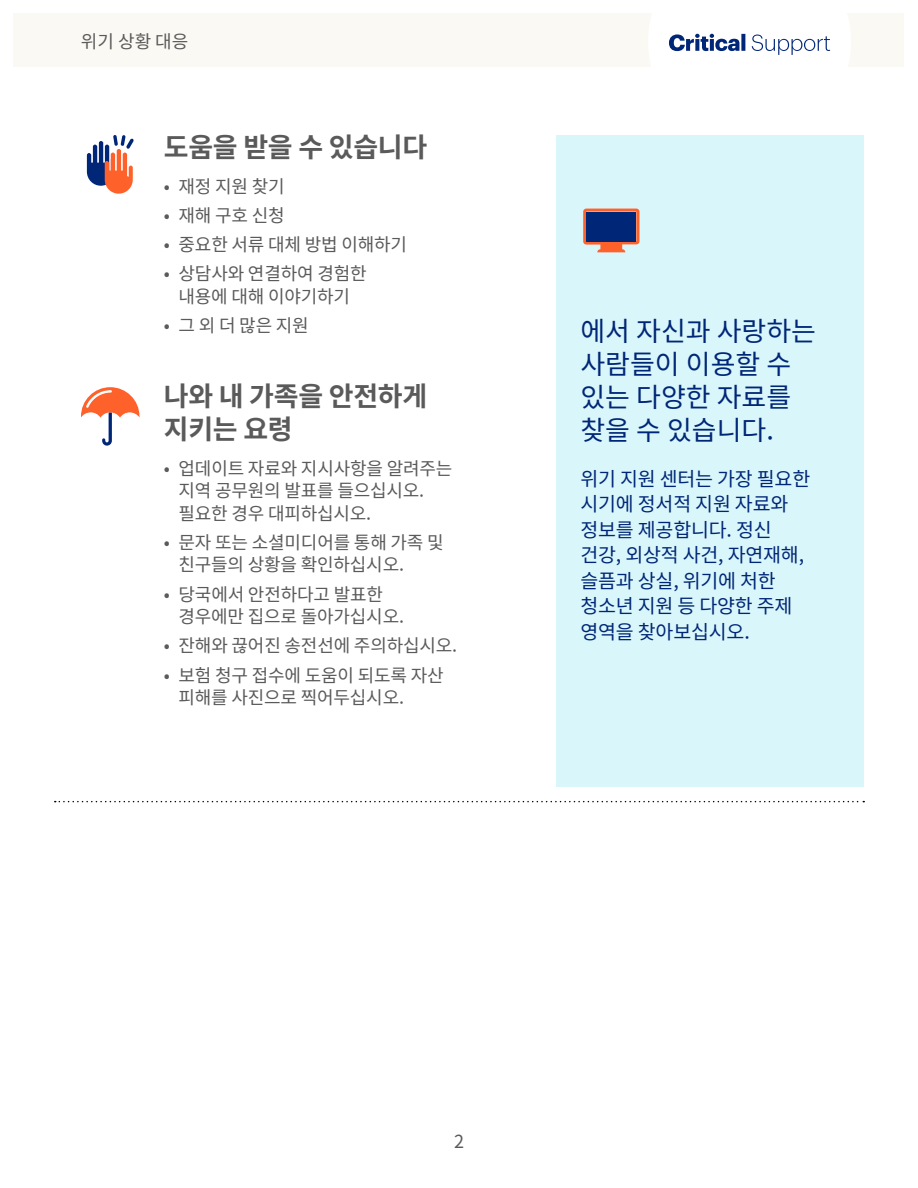
<style>
.page{position:relative;width:918px;height:1188px;background:#fff}
.page>*{position:absolute;margin:0;border:0;box-sizing:border-box;transform-origin:0 0}
.Headline-subhead{font:27px/33px "Source Han Sans K";color:#002677}
.Section_Subhead{font:700 27px/33px "Source Han Sans K";letter-spacing:-.01em;color:#5a5a5a}
.Body{font:19.5px/25.5px "Source Han Sans K";letter-spacing:-.01em;color:#002677}
.t1{font:18px/22.5px "Source Han Sans K";letter-spacing:-.01em;color:#5a5a5a}
</style>
<div class="page">
<div style="left:14px;top:14px;width:890px;height:54px;background:#fbf9f4"></div>
<div style="left:556px;top:135px;width:308px;height:651px;background:#d9f6fa"></div>
<svg style="left:648px;top:13px;width:203px;height:55px"></svg>
<svg style="left:55px;top:801px;width:809px;height:1px"></svg>
<svg style="left:583px;top:209px;width:56px;height:43px"></svg>
<div style="left:586px;top:212px;width:50px;height:29px;background:#002678"></div>
<svg style="left:87px;top:135px;width:47px;height:59px"></svg>
<svg style="left:81px;top:387px;width:59px;height:59px"></svg>
<p class="t1" style="left:81px;top:30px;width:109px">위기 상황 대응</p>
<p class="Section_Subhead" style="left:164px;top:131px;width:265px">도움을 받을 수 있습니다</p>
<p class="t1" style="left:164px;top:175px;width:122px">• 재정 지원 찾기</p>
<p class="t1" style="left:164px;top:204px;width:122px">• 재해 구호 신청</p>
<p class="t1" style="left:164px;top:234px;width:245px">• 중요한 서류 대체 방법 이해하기</p>
<p class="t1" style="left:164px;top:263px;width:204px;text-align:center">• 상담사와 연결하여 경험한 내용에 대해 이야기하기</p>
<p class="t1" style="left:164px;top:315px;width:147px">• 그 외 더 많은 지원</p>
<p class="Section_Subhead" style="left:164px;top:380px;width:265px">나와 내 가족을 안전하게 지키는 요령</p>
<p class="t1" style="left:178px;top:457px;width:275px;text-indent:-15px">• 업데이트 자료와 지시사항을 알려주는 지역 공무원의 발표를 들으십시오. 필요한 경우 대피하십시오.</p>
<p class="t1" style="left:178px;top:531px;width:267px;text-indent:-15px">• 문자 또는 소셜미디어를 통해 가족 및 친구들의 상황을 확인하십시오.</p>
<p class="t1" style="left:178px;top:583px;width:227px;text-indent:-15px">• 당국에서 안전하다고 발표한 경우에만 집으로 돌아가십시오.</p>
<p class="t1" style="left:164px;top:635px;width:295px">• 잔해와 끊어진 송전선에 주의하십시오.</p>
<p class="t1" style="left:178px;top:664px;width:267px;text-indent:-15px">• 보험 청구 접수에 도움이 되도록 자산 피해를 사진으로 찍어두십시오.</p>
<p class="Headline-subhead" style="left:580px;top:315px;width:237px">에서 자신과 사랑하는 사람들이 이용할 수 있는 다양한 자료를 찾을 수 있습니다.</p>
<p class="Body" style="left:580px;top:466px;width:231px">위기 지원 센터는 가장 필요한 시기에 정서적 지원 자료와 정보를 제공합니다. 정신 건강, 외상적 사건, 자연재해, 슬픔과 상실, 위기에 처한 청소년 지원 등 다양한 주제 영역을 찾아보십시오.</p>
<p class="t1" style="left:454px;top:1131px;width:11px">2</p>
</div>
